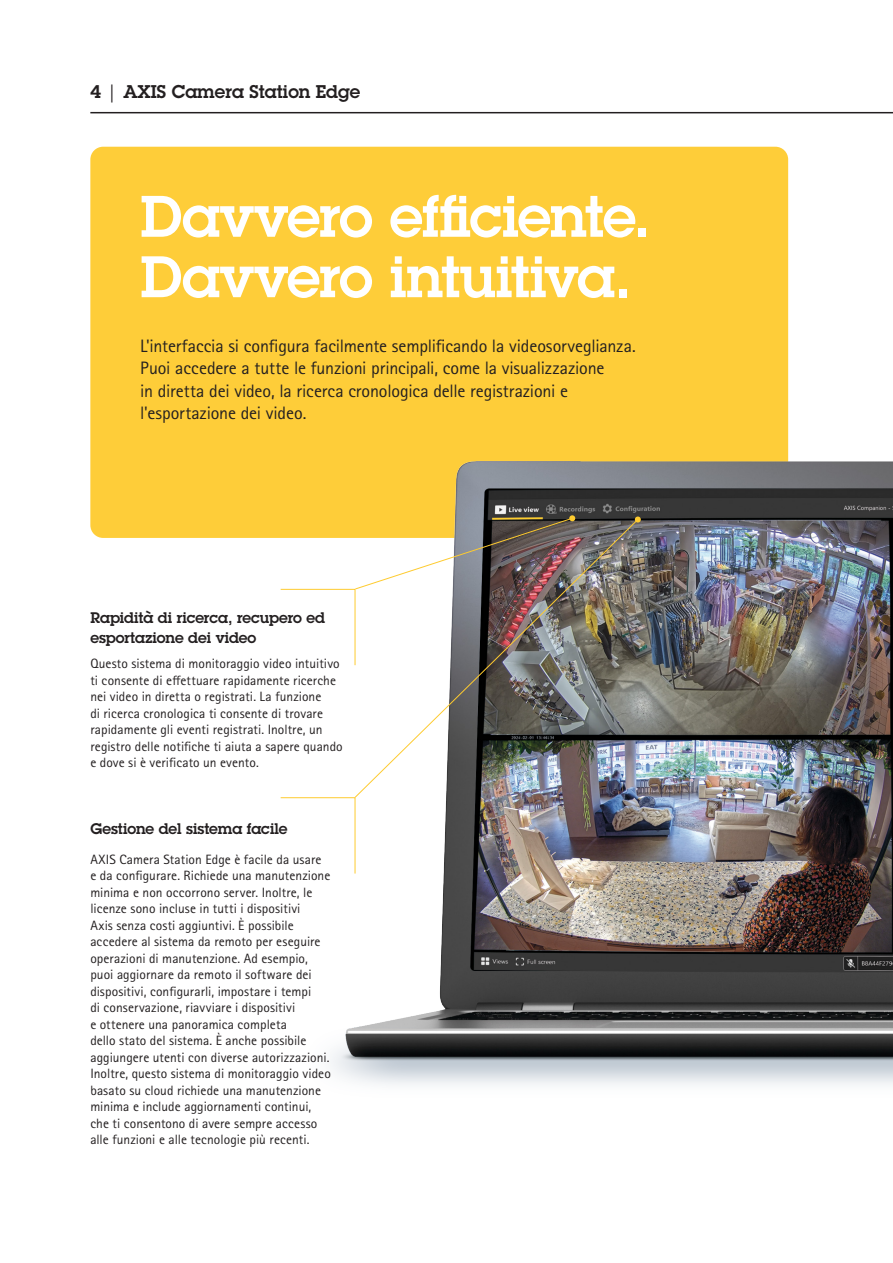
<style>
.page{position:relative;width:893px;height:1263px;background:#fff}
.page>*{position:absolute;margin:0;border:0;box-sizing:border-box;transform-origin:0 0}
.t1{font:600 57.3px "Lubalin Graph ECG";letter-spacing:-.015em;color:#fff}
.t2{font:18px/22.5px "Rotis Sans Serif Pro";letter-spacing:-.01em;color:#231f20}
.t3{font:600 18px "Lubalin Graph ECG";color:#231f20}
.t4{font:600 15px/19.5px "Lubalin Graph ECG";letter-spacing:-.005em;color:#231f20}
.t5{font:13.5px/16.5px "Rotis Sans Serif Pro";letter-spacing:.005em;color:#231f20}
.s1{font-weight:400}
</style>
<div class="page">
<div style="left:90px;top:147px;width:698px;height:391px;background:#fecd39;border-radius:13px"></div>
<img style="left:279px;top:405px;width:614px;height:680px">
<hr style="left:90px;top:112px;width:803px;height:1px;background:#231f20">
<img style="left:354px;top:518px;width:285px;height:280px">
<svg style="left:634px;top:516px;width:7px;height:7px"></svg>
<svg style="left:280px;top:797px;width:76px;height:77px"></svg>
<svg style="left:280px;top:515px;width:295px;height:151px"></svg>
<p class="t3" style="left:90px;top:80px;width:271px">4 <span class="s1">|</span> AXIS Camera Station Edge</p>
<p class="t1" style="left:140px;top:178px;width:512px">Davvero efficiente.</p>
<p class="t1" style="left:140px;top:239px;width:493px">Davvero intuitiva.</p>
<p class="t2" style="left:140px;top:335px;width:497px">L'interfaccia si configura facilmente semplificando la videosorveglianza.<br>Puoi accedere a tutte le funzioni principali, come la visualizzazione<br>in diretta dei video, la ricerca cronologica delle registrazioni e l'esportazione dei video.</p>
<p class="t4" style="left:90px;top:608px;width:236px">Rapidità di ricerca, recupero ed esportazione dei video</p>
<p class="t5" style="left:90px;top:655px;width:254px">Questo sistema di monitoraggio video intuitivo ti consente di effettuare rapidamente ricerche nei video in diretta o registrati. La funzione<br>di ricerca cronologica ti consente di trovare rapidamente gli eventi registrati. Inoltre, un registro delle notifiche ti aiuta a sapere quando e dove si è verificato un evento.</p>
<p class="t4" style="left:90px;top:819px;width:199px">Gestione del sistema facile</p>
<p class="t5" style="left:90px;top:851px;width:242px">AXIS Camera Station Edge è facile da usare<br>e da configurare. Richiede una manutenzione minima e non occorrono server. Inoltre, le licenze sono incluse in tutti i dispositivi<br>Axis senza costi aggiuntivi. È possibile accedere al sistema da remoto per eseguire operazioni di manutenzione. Ad esempio, puoi aggiornare da remoto il software dei dispositivi, configurarli, impostare i tempi<br>di conservazione, riavviare i dispositivi<br>e ottenere una panoramica completa<br>dello stato del sistema. È anche possibile aggiungere utenti con diverse autorizzazioni.<br>Inoltre, questo sistema di monitoraggio video basato su cloud richiede una manutenzione minima e include aggiornamenti continui, che ti consentono di avere sempre accesso alle funzioni e alle tecnologie più recenti.</p>
</div>
